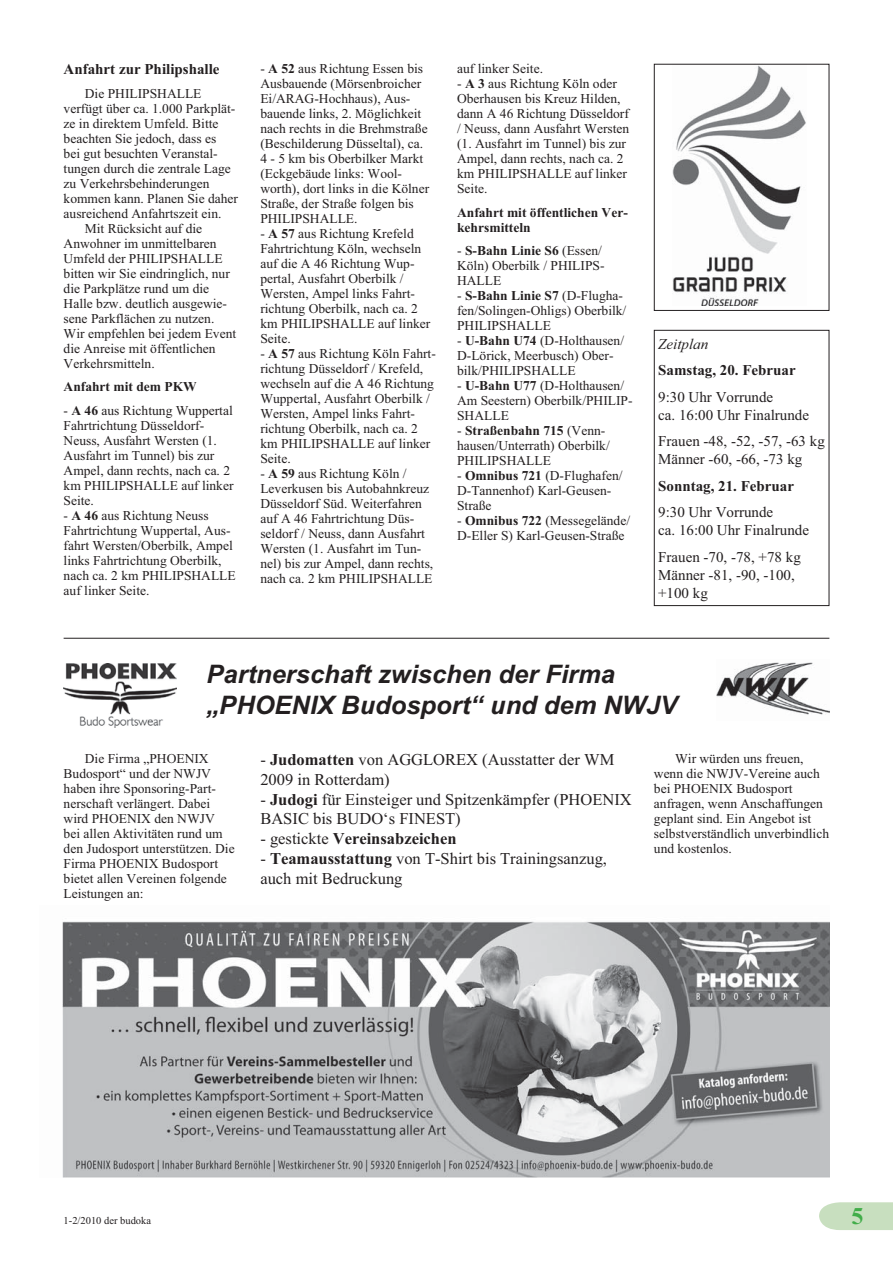
<style>
.page{position:relative;width:893px;height:1263px;background:#fff}
.page>*{position:absolute;margin:0;border:0;box-sizing:border-box;transform-origin:0 0}
.t1{font:italic 700 25.5px/30.6px "Arial";color:#231f20}
.t2{font:700 24px "Times New Roman";color:#41ad49}
.t3{font:16.5px/19.8px "Times New Roman";color:#231f20}
.t4{font:700 16.5px "Times New Roman";color:#231f20}
.t5{font:15px/18px "Times New Roman";color:#231f20}
.t6{font:700 15px "Times New Roman";color:#231f20}
.t7{font:italic 15px "Times New Roman";color:#231f20}
.t8{font:13.5px/15px "Times New Roman";color:#231f20}
.t9{font:700 13.5px/15px "Times New Roman";color:#231f20}
.t10{font:10.5px "Times New Roman";color:#231f20}
.s1{font-weight:700}
.s2{font-weight:400}
</style>
<div class="page">
<svg style="left:819px;top:1202px;width:73px;height:28px;background:#cbe1c3"></svg>
<hr style="left:64px;top:638px;width:765px;height:1px;background:#231f20">
<img style="left:64px;top:664px;width:112px;height:63px">
<img style="left:717px;top:662px;width:112px;height:53px">
<img style="left:62px;top:921px;width:767px;height:257px">
<img style="left:672px;top:66px;width:134px;height:239px">
<div style="left:654px;top:64px;width:175px;height:247px;border:1px solid #231f20"></div>
<div style="left:654px;top:330px;width:175px;height:276px;border:1px solid #231f20"></div>
<p class="t6" style="left:64px;top:64px;width:157px">Anfahrt zur Philipshalle</p>
<p class="t8" style="left:85px;top:87px;width:118px">Die PHILIPSHALLE</p>
<p class="t8" style="left:64px;top:102px;width:173px">verfügt über ca. 1.000 Parkplät-</p>
<p class="t8" style="left:64px;top:117px;width:156px">ze in direktem Umfeld. Bitte</p>
<p class="t8" style="left:64px;top:132px;width:154px">beachten Sie jedoch, dass es</p>
<p class="t8" style="left:64px;top:147px;width:156px">bei gut besuchten Veranstal-</p>
<p class="t8" style="left:64px;top:162px;width:169px">tungen durch die zentrale Lage</p>
<p class="t8" style="left:64px;top:177px;width:147px">zu Verkehrsbehinderungen</p>
<p class="t8" style="left:64px;top:192px;width:176px">kommen kann. Planen Sie daher</p>
<p class="t8" style="left:64px;top:207px;width:159px">ausreichend Anfahrtszeit ein.</p>
<p class="t8" style="left:85px;top:222px;width:119px">Mit Rücksicht auf die</p>
<p class="t8" style="left:64px;top:237px;width:154px">Anwohner im unmittelbaren</p>
<p class="t8" style="left:64px;top:252px;width:160px">Umfeld der PHILIPSHALLE</p>
<p class="t8" style="left:64px;top:267px;width:168px">bitten wir Sie eindringlich, nur</p>
<p class="t8" style="left:64px;top:282px;width:147px">die Parkplätze rund um die</p>
<p class="t8" style="left:64px;top:297px;width:165px">Halle bzw. deutlich ausgewie-</p>
<p class="t8" style="left:64px;top:312px;width:152px">sene Parkflächen zu nutzen.</p>
<p class="t8" style="left:64px;top:327px;width:174px">Wir empfehlen bei jedem Event</p>
<p class="t8" style="left:64px;top:342px;width:153px">die Anreise mit öffentlichen</p>
<p class="t8" style="left:64px;top:357px;width:93px">Verkehrsmitteln.</p>
<p class="t9" style="left:64px;top:380px;width:135px">Anfahrt mit dem PKW</p>
<p class="t8" style="left:64px;top:404px;width:171px">- <span class="s1">A 46</span> aus Richtung Wuppertal<br>Fahrtrichtung Düsseldorf-<br>Neuss, Ausfahrt Wersten (1.<br>Ausfahrt im Tunnel) bis zur<br>Ampel, dann rechts, nach ca. 2 km PHILIPSHALLE auf linker<br>Seite.</p>
<p class="t8" style="left:64px;top:509px;width:174px">- <span class="s1">A 46</span> aus Richtung Neuss<br>Fahrtrichtung Wuppertal, Aus&shy;fahrt Wersten/Oberbilk, Ampel links Fahrtrichtung Oberbilk, nach ca. 2 km PHILIPSHALLE auf linker Seite.</p>
<p class="t8" style="left:260px;top:62px;width:170px">- <span class="s1">A 52</span> aus Richtung Essen bis<br>Ausbauende (Mörsenbroicher<br>Ei/ARAG-Hochhaus), Aus&shy;bauende links, 2. Möglichkeit nach rechts in die Brehmstraße (Beschilderung Düsseltal), ca.<br>4 - 5 km bis Oberbilker Markt (Eckgebäude links: Wool&shy;worth), dort links in die Kölner<br>Straße, der Straße folgen bis<br>PHILIPSHALLE.</p>
<p class="t8" style="left:260px;top:227px;width:171px">- <span class="s1">A 57</span> aus Richtung Krefeld<br>Fahrtrichtung Köln, wechseln auf die A 46 Richtung Wup&shy;pertal, Ausfahrt Oberbilk /<br>Wersten, Ampel links Fahrt&shy;richtung Oberbilk, nach ca. 2 km PHILIPSHALLE auf linker<br>Seite.</p>
<p class="t8" style="left:260px;top:347px;width:177px">- <span class="s1">A 57</span> aus Richtung Köln Fahrt&shy;richtung Düsseldorf / Krefeld, wechseln auf die A 46 Richtung<br>Wuppertal, Ausfahrt Oberbilk /<br>Wersten, Ampel links Fahrt&shy;richtung Oberbilk, nach ca. 2 km PHILIPSHALLE auf linker<br>Seite.</p>
<p class="t8" style="left:260px;top:467px;width:174px">- <span class="s1">A 59</span> aus Richtung Köln /<br>Leverkusen bis Autobahnkreuz<br>Düsseldorf Süd. Weiterfahren auf A 46 Fahrtrichtung Düs&shy;seldorf / Neuss, dann Ausfahrt<br>Wersten (1. Ausfahrt im Tun&shy;nel) bis zur Ampel, dann rechts, nach ca. 2 km PHILIPSHALLE</p>
<p class="t8" style="left:457px;top:62px;width:87px">auf linker Seite.</p>
<p class="t8" style="left:457px;top:77px;width:174px">- <span class="s1">A 3</span> aus Richtung Köln oder<br>Oberhausen bis Kreuz Hilden, dann A 46 Richtung Düsseldorf / Neuss, dann Ausfahrt Wersten (1. Ausfahrt im Tunnel) bis zur<br>Ampel, dann rechts, nach ca. 2 km PHILIPSHALLE auf linker<br>Seite.</p>
<p class="t9" style="left:457px;top:206px;width:172px">Anfahrt mit öffentlichen Ver&shy;kehrsmitteln</p>
<p class="t8" style="left:457px;top:244px;width:149px">- <span class="s1">S-Bahn Linie S6</span> (Essen/<br>Köln) Oberbilk / PHILIPS-<br>HALLE</p>
<p class="t8" style="left:457px;top:289px;width:171px">- <span class="s1">S-Bahn Linie S7</span> (D-Flugha&shy;fen/Solingen-Ohligs) Oberbilk/<br>PHILIPSHALLE</p>
<p class="t8" style="left:457px;top:334px;width:168px">- <span class="s1">U-Bahn U74</span> (D-Holthausen/<br>D-Lörick, Meerbusch) Ober&shy;bilk/PHILIPSHALLE</p>
<p class="t8" style="left:457px;top:379px;width:177px">- <span class="s1">U-Bahn U77</span> (D-Holthausen/<br>Am Seestern) Oberbilk/PHILIP-<br>SHALLE</p>
<p class="t8" style="left:457px;top:424px;width:154px">- <span class="s1">Straßenbahn 715</span> (Venn&shy;hausen/Unterrath) Oberbilk/<br>PHILIPSHALLE</p>
<p class="t8" style="left:457px;top:469px;width:167px">- <span class="s1">Omnibus 721</span> (D-Flughafen/<br>D-Tannenhof) Karl-Geusen-<br>Straße</p>
<p class="t8" style="left:457px;top:514px;width:174px">- <span class="s1">Omnibus 722</span> (Messegelände/<br>D-Eller S) Karl-Geusen-Straße</p>
<p class="t7" style="left:658px;top:338px;width:52px">Zeitplan</p>
<p class="t6" style="left:658px;top:365px;width:139px">Samstag, 20. Februar</p>
<p class="t5" style="left:658px;top:389px;width:152px">9:30 Uhr Vorrunde<br>ca. 16:00 Uhr Finalrunde</p>
<p class="t5" style="left:658px;top:433px;width:168px">Frauen -48, -52, -57, -63 kg<br>Männer -60, -66, -73 kg</p>
<p class="t6" style="left:658px;top:481px;width:137px">Sonntag, 21. Februar</p>
<p class="t5" style="left:658px;top:504px;width:152px">9:30 Uhr Vorrunde<br>ca. 16:00 Uhr Finalrunde</p>
<p class="t5" style="left:658px;top:549px;width:144px">Frauen -70, -78, +78 kg<br>Männer -81, -90, -100, +100 kg</p>
<h1 class="t1" style="left:206px;top:662px;width:472px">Partnerschaft zwischen der Firma „PHOENIX Budosport“ und dem NWJV</h1>
<p class="t8" style="left:64px;top:752px;width:172px;text-indent:21px">Die Firma „PHOENIX<br>Budosport“ und der NWJV haben ihre Sponsoring-Part&shy;nerschaft verlängert. Dabei wird PHOENIX den NWJV<br>bei allen Aktivitäten rund um den Judosport unterstützen. Die<br>Firma PHOENIX Budosport bietet allen Vereinen folgende<br>Leistungen an:</p>
<p class="t3" style="left:260px;top:751px;width:355px">- <span class="s1">Judomatten</span> von AGGLOREX (Ausstatter der WM<br>2009 in Rotterdam)</p>
<p class="t8" style="left:654px;top:752px;width:177px;text-indent:21px">Wir würden uns freuen, wenn die NWJV-Vereine auch bei PHOENIX Budosport anfragen, wenn Anschaffungen geplant sind. Ein Angebot ist selbstverständlich unverbindlich und kostenlos.</p>
<p class="t3" style="left:260px;top:791px;width:373px">- <span class="s1">Judogi</span> für Einsteiger und Spitzenkämpfer (PHOENIX<br>BASIC bis BUDO‘s FINEST)</p>
<p class="t4" style="left:260px;top:833px;width:198px"><span class="s2">- gestickte</span> Vereinsabzeichen</p>
<p class="t3" style="left:260px;top:850px;width:348px">- <span class="s1">Teamausstattung</span> von T-Shirt bis Trainingsanzug, auch mit Bedruckung</p>
<p class="t10" style="left:64px;top:1217px;width:89px">1-2/2010 der budoka</p>
<h2 class="t2" style="left:851px;top:1208px;width:13px">5</h2>
</div>
